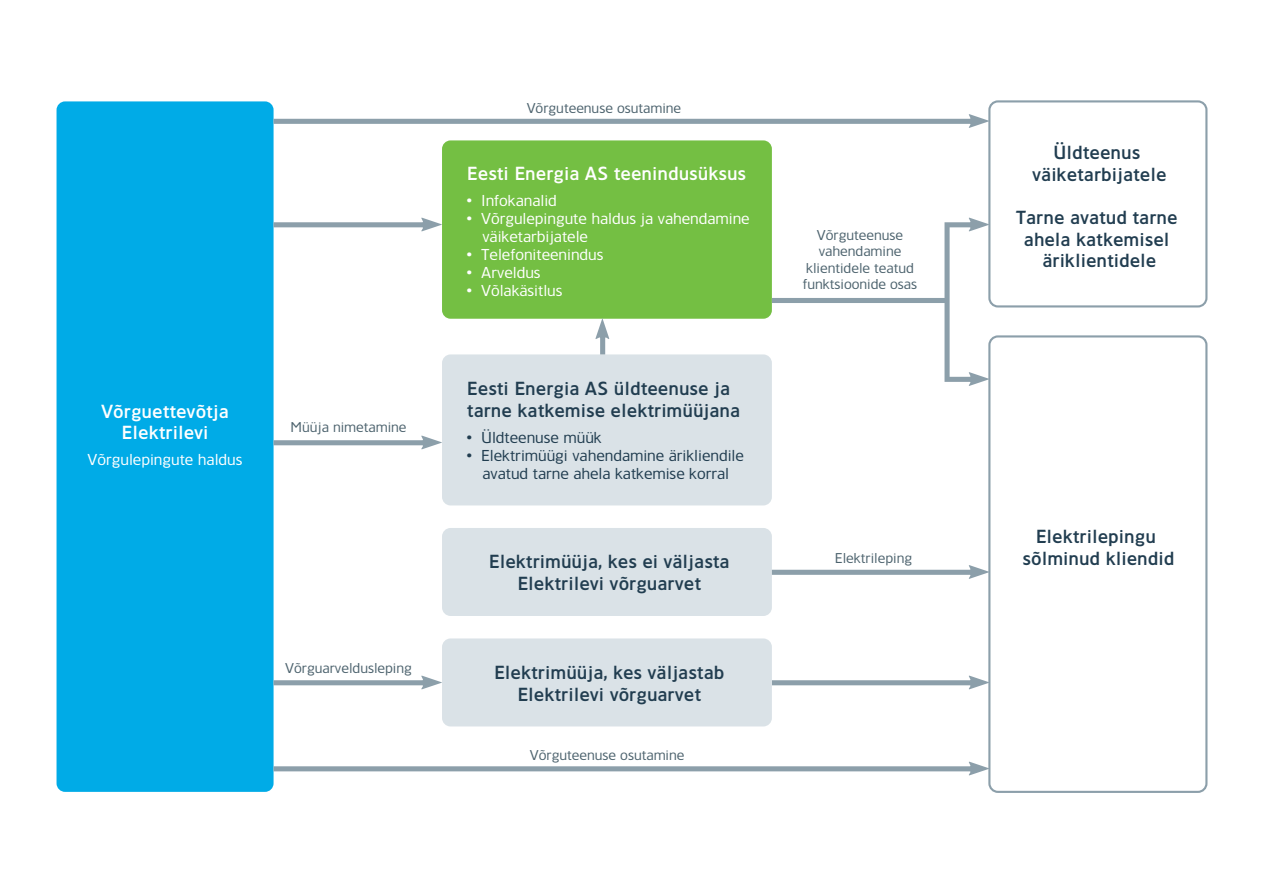
<style>
.page{position:relative;width:1263px;height:893px;background:#fff}
.page>*{position:absolute;margin:0;border:0;box-sizing:border-box;transform-origin:0 0}
.t1{font:700 18px/21.6px "Energia";color:#213d50;text-align:center}
.t2{font:700 18px/21.6px "Energia";color:#fff;text-align:center}
.t3{font:15px/18px "Energia";color:#fff}
.t4{font:15px/18px "Energia";color:#213d50;text-align:center}
.t5{font:13.5px/16.2px "Energia";color:#4d636e;text-align:center}
</style>
<div class="page">
<div style="left:988px;top:335px;width:219px;height:458px;border:2px solid #8c9faa;border-radius:9px"></div>
<div style="left:57px;top:101px;width:217px;height:691px;background:#00abe7;border-radius:9px"></div>
<div style="left:988px;top:100px;width:219px;height:207px;border:2px solid #8c9faa;border-radius:9px"></div>
<div style="left:442px;top:140px;width:330px;height:179px;background:#74bf43;border-radius:9px"></div>
<div style="left:442px;top:354px;width:330px;height:151px;background:#dae2e7;border-radius:9px"></div>
<div style="left:442px;top:528px;width:330px;height:88px;background:#dae2e7;border-radius:9px"></div>
<svg style="left:274px;top:114px;width:715px;height:14px"></svg>
<svg style="left:274px;top:762px;width:715px;height:13px"></svg>
<svg style="left:274px;top:435px;width:168px;height:14px"></svg>
<svg style="left:274px;top:675px;width:168px;height:14px"></svg>
<svg style="left:772px;top:565px;width:217px;height:14px"></svg>
<svg style="left:772px;top:675px;width:217px;height:14px"></svg>
<div style="left:442px;top:638px;width:330px;height:88px;background:#dae2e7;border-radius:9px"></div>
<svg style="left:274px;top:218px;width:168px;height:13px"></svg>
<svg style="left:595px;top:318px;width:14px;height:36px"></svg>
<svg style="left:772px;top:218px;width:217px;height:168px"></svg>
<p class="t2" style="left:101px;top:400px;width:129px">Võrguettevõtja<br>Elektrilevi</p>
<p class="t3" style="left:88px;top:450px;width:156px">Võrgulepingute haldus</p>
<p class="t5" style="left:291px;top:419px;width:117px">Müüja nimetamine</p>
<p class="t5" style="left:285px;top:660px;width:128px">Võrguarveldusleping</p>
<p class="t5" style="left:527px;top:100px;width:156px">Võrguteenuse osutamine</p>
<p class="t2" style="left:467px;top:163px;width:281px">Eesti Energia AS teenindusüksus</p>
<p class="t3" style="left:467px;top:191px;width:91px">• Infokanalid</p>
<p class="t3" style="left:482px;top:209px;width:269px;text-indent:-15px">• Võrgulepingute haldus ja vahendamine väiketarbijatele</p>
<p class="t3" style="left:467px;top:245px;width:138px">• Telefoniteenindus</p>
<p class="t3" style="left:467px;top:263px;width:75px">• Arveldus</p>
<p class="t3" style="left:467px;top:281px;width:97px">• Võlakäsitlus</p>
<p class="t1" style="left:467px;top:378px;width:275px;text-align:left">Eesti Energia AS üldteenuse ja tarne katkemise elektrimüüjana</p>
<p class="t4" style="left:467px;top:428px;width:136px">• Üldteenuse müük</p>
<p class="t4" style="left:467px;top:446px;width:279px">• Elektrimüügi vahendamine ärikliendile avatud tarne ahela katkemise korral</p>
<p class="t1" style="left:489px;top:551px;width:242px">Elektrimüüja, kes ei väljasta<br>Elektrilevi võrguarvet</p>
<p class="t1" style="left:494px;top:661px;width:232px">Elektrimüüja, kes väljastab<br>Elektrilevi võrguarvet</p>
<p class="t5" style="left:530px;top:747px;width:156px">Võrguteenuse osutamine</p>
<p class="t5" style="left:803px;top:227px;width:116px">Võrguteenuse vahendamine klientidele teatud funktsioonide osas</p>
<p class="t5" style="left:835px;top:550px;width:79px">Elektrileping</p>
<p class="t1" style="left:1032px;top:142px;width:136px">Üldteenus väiketarbijatele</p>
<p class="t1" style="left:1016px;top:207px;width:163px">Tarne avatud tarne ahela katkemisel äriklientidele</p>
<p class="t1" style="left:1022px;top:525px;width:153px">Elektrilepingu sõlminud kliendid</p>
</div>
